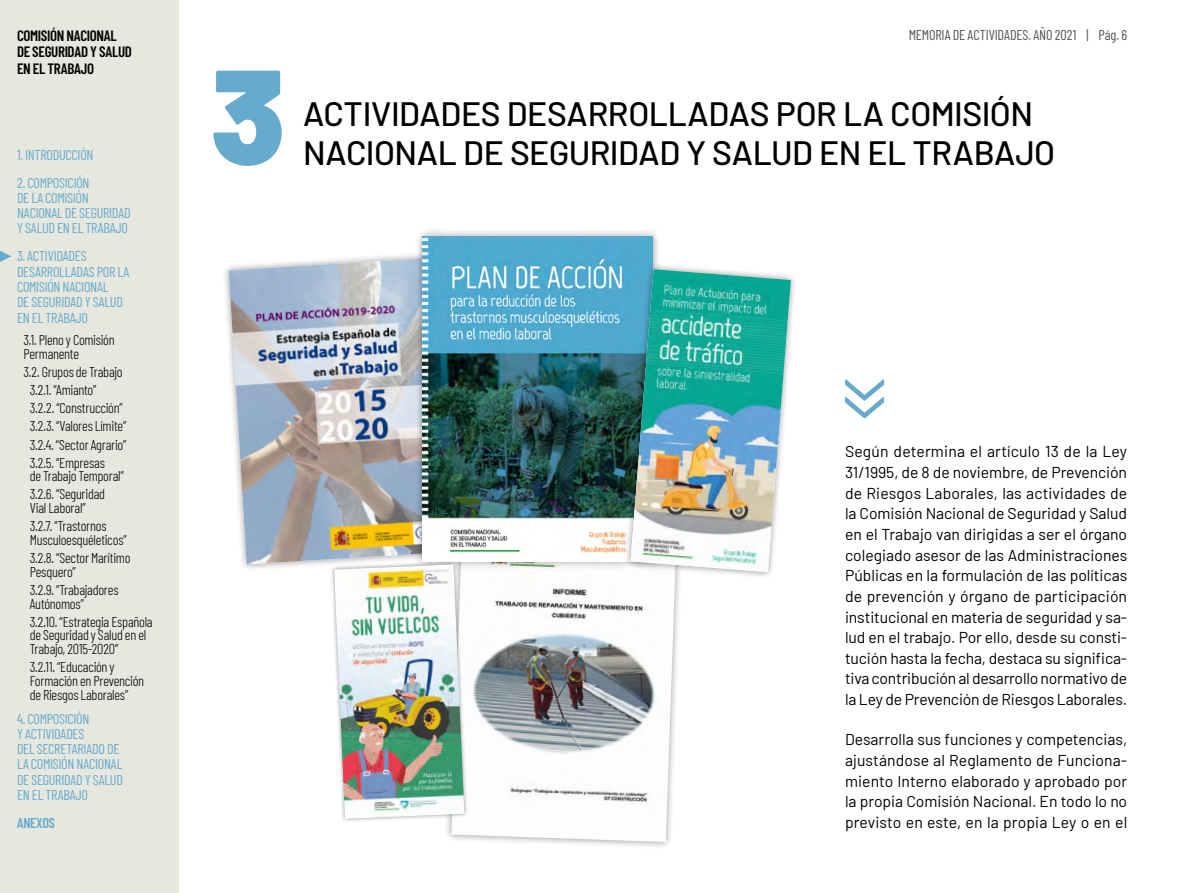
<style>
.page{position:relative;width:1191px;height:893px;background:#fff}
.page>*{position:absolute;margin:0;border:0;box-sizing:border-box;transform-origin:0 0}
.t1{font:900 134.55px "Barlow";color:#67abcc}
.t2{font:500 33.75px/39px "Barlow";letter-spacing:-.015em;color:#000}
.t3{font:15.75px/20.7px "Barlow";letter-spacing:-.01em;color:#000;text-align:justify}
.t4{font:600 15px/16.5px "Barlow Condensed";letter-spacing:-.02em;color:#000}
.t5{font:300 14.25px/18.1px "Barlow Condensed";letter-spacing:-.02em;color:#000}
.t6{font:14.25px/15.3px "Barlow Condensed";letter-spacing:-.02em;color:#67abcc}
.t7{font:14.25px "Barlow Condensed";letter-spacing:-.005em;color:#555}
.t8{font:600 14.25px "Barlow Condensed";letter-spacing:-.015em;color:#67abcc}
</style>
<div class="page">
<div style="left:0;top:0;width:179px;height:893px;background:#e6e7df"></div>
<div style="left:444px;top:524px;width:240px;height:326px;background:#000;opacity:.4"></div>
<img style="left:451px;top:570px;width:225px;height:272px">
<svg style="left:845px;top:379px;width:39px;height:39px"></svg>
<div style="left:221px;top:250px;width:240px;height:322px;background:#000;opacity:.4"></div>
<img style="left:229px;top:258px;width:185px;height:306px">
<div style="left:414px;top:228px;width:247px;height:342px;background:#000;opacity:.4"></div>
<img style="left:423px;top:236px;width:230px;height:325px">
<div style="left:623px;top:262px;width:174px;height:317px;background:#000;opacity:.4"></div>
<img style="left:630px;top:269px;width:161px;height:303px">
<div style="left:330px;top:561px;width:138px;height:262px;background:#000;opacity:.4"></div>
<img style="left:334px;top:564px;width:130px;height:255px">
<svg style="left:0;top:251px;width:11px;height:11px"></svg>
<p class="t4" style="left:17px;top:26px;width:116px">COMISIÓN NACIONAL<br>DE SEGURIDAD Y SALUD<br>EN EL TRABAJO</p>
<p class="t7" style="left:908px;top:24px;width:220px">MEMORIA DE ACTIVIDADES. AÑO 2021 | Pág. 6</p>
<h1 class="t1" style="left:210px;top:15px;width:76px">3</h1>
<h1 class="t2" style="left:303px;top:91px;width:753px">ACTIVIDADES DESARROLLADAS POR LA COMISIÓN<br>NACIONAL DE SEGURIDAD Y SALUD EN EL TRABAJO</h1>
<p class="t6" style="left:17px;top:146px;width:78px">1. INTRODUCCIÓN</p>
<p class="t6" style="left:17px;top:174px;width:115px">2. COMPOSICIÓN<br>DE LA COMISIÓN<br>NACIONAL DE SEGURIDAD<br>Y SALUD EN EL TRABAJO</p>
<p class="t6" style="left:17px;top:248px;width:114px">3. ACTIVIDADES<br>DESARROLLADAS POR LA<br>COMISIÓN NACIONAL<br>DE SEGURIDAD Y SALUD<br>EN EL TRABAJO</p>
<p class="t5" style="left:23px;top:332px;width:93px;line-height:13.8px">3.1. Pleno y Comisión<br>Permanente</p>
<p class="t5" style="left:30px;top:361px;width:98px;text-indent:-6px">3.2. Grupos de Trabajo<br>3.2.1. “Amianto”<br>3.2.2. “Construcción”<br>3.2.3. “Valores Límite”<br>3.2.4. “Sector Agrario”<br>3.2.5. “Empresas</p>
<p class="t5" style="left:30px;top:466px;width:96px">de Trabajo Temporal”<br>3.2.6. “Seguridad</p>
<p class="t5" style="left:30px;top:498px;width:78px">Vial Laboral”<br>3.2.7. “Trastornos</p>
<p class="t5" style="left:30px;top:530px;width:102px">Musculoesquéleticos”<br>3.2.8. “Sector Marítimo</p>
<p class="t5" style="left:30px;top:562px;width:90px">Pesquero”<br>3.2.9. “Trabajadores</p>
<p class="t5" style="left:30px;top:593px;width:124px">Autónomos”<br>3.2.10. “Estrategia Española</p>
<p class="t5" style="left:30px;top:627px;width:118px;line-height:13.8px">de Seguridad y Salud en el<br>Trabajo, 2015-2020”</p>
<p class="t5" style="left:30px;top:659px;width:116px;line-height:13.8px">3.2.11. “Educación y<br>Formación en Prevención de Riesgos Laborales”</p>
<p class="t6" style="left:17px;top:710px;width:107px">4. COMPOSICIÓN<br>Y ACTIVIDADES<br>DEL SECRETARIADO DE<br>LA COMISIÓN NACIONAL<br>DE SEGURIDAD Y SALUD<br>EN EL TRABAJO</p>
<p class="t8" style="left:17px;top:813px;width:39px">ANEXOS</p>
<p class="t3" style="left:845px;top:440px;width:284px">Según determina el artículo 13 de la Ley 31/1995, de 8 de noviembre, de Prevención de Riesgos Laborales, las actividades de la Comisión Nacional de Seguridad y Salud en el Trabajo van dirigidas a ser el órgano colegiado asesor de las Administraciones Públicas en la formulación de las políticas de prevención y órgano de participación institucional en materia de seguridad y sa&shy;lud en el trabajo. Por ello, desde su consti&shy;tución hasta la fecha, destaca su significa&shy;tiva contribución al desarrollo normativo de la Ley de Prevención de Riesgos Laborales.</p>
<p class="t3" style="left:845px;top:728px;width:284px">Desarrolla sus funciones y competencias, ajustándose al Reglamento de Funciona&shy;miento Interno elaborado y aprobado por la propia Comisión Nacional. En todo lo no previsto en este, en la propia Ley o en el</p>
</div>
